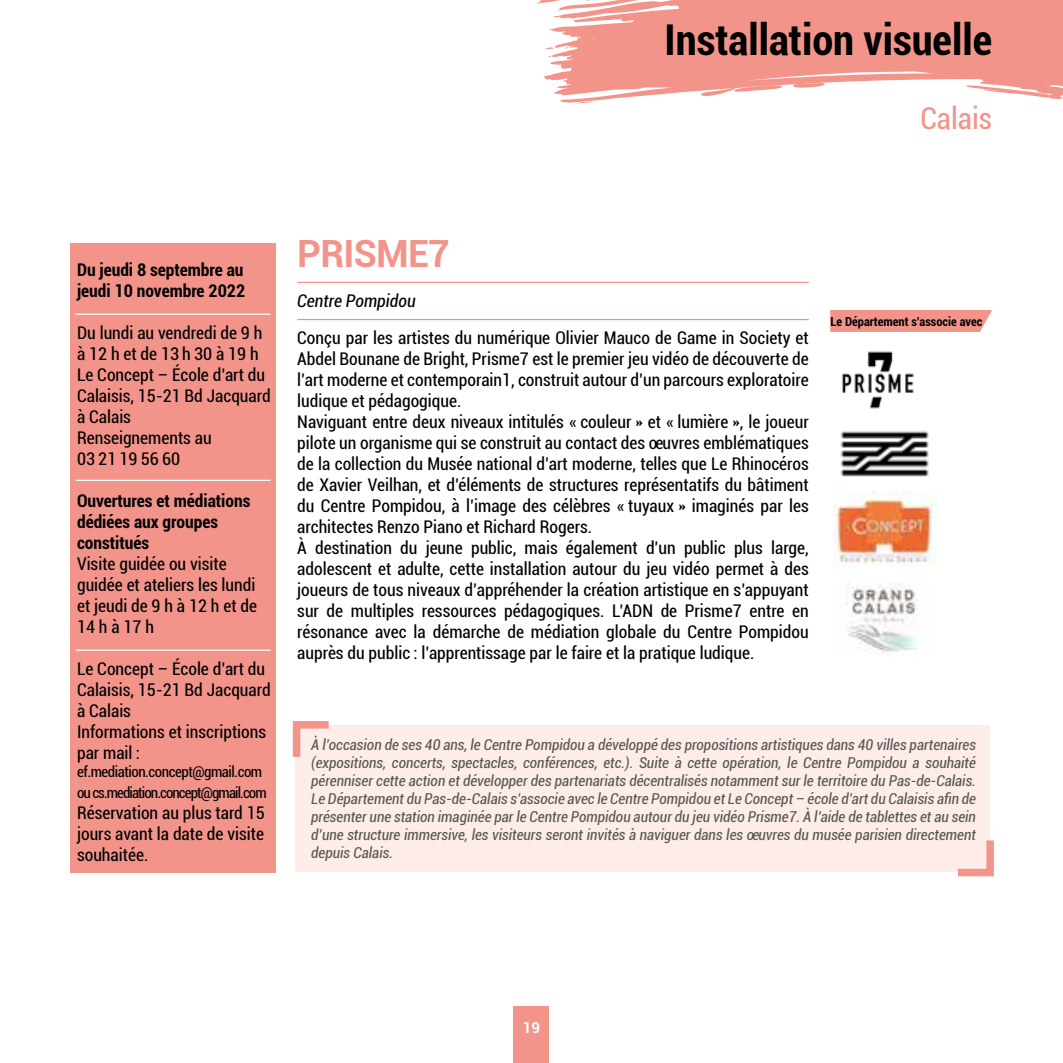
<style>
.page{position:relative;width:1063px;height:1063px;background:#fff}
.page>*{position:absolute;margin:0;border:0;box-sizing:border-box;transform-origin:0 0}
.t1{font:700 condensed 42.5px "Roboto";color:#000}
.t2{font:700 37.5px "Roboto";letter-spacing:-.02em;color:#f2948a}
.t3{font:condensed 30px "Roboto";color:#f2948a}
.t4{font:condensed 17.5px/21px "Roboto";color:#000}
.t5{font:700 condensed 17.5px/21px "Roboto";color:#000}
.t6{font:italic condensed 17.5px "Roboto";color:#000}
.t7{font:italic condensed 15px/18px "Roboto";color:#575756;text-align:justify}
.t8{font:condensed 15px/21px "Roboto";letter-spacing:-.06em;color:#000}
.t9{font:700 15px "Roboto";color:#fff}
.t10{font:700 condensed 12.5px "Roboto";color:#000}
</style>
<div class="page">
<div style="left:71px;top:243px;width:205px;height:629px;background:#f2948a"></div>
<hr style="left:75px;top:314px;width:195px;height:1px;background:#fff">
<svg style="left:537px;top:0;width:526px;height:103px;fill:#f2948a"></svg>
<hr style="left:297px;top:282px;width:512px;height:1px;background:#f2948a">
<div style="left:514px;top:1006px;width:35px;height:57px;background:#f2948a"></div>
<img style="left:842px;top:351px;width:72px;height:58px">
<hr style="left:76px;top:480px;width:195px;height:1px;background:#fff">
<hr style="left:76px;top:650px;width:195px;height:1px;background:#fff">
<div style="left:830px;top:310px;width:162px;height:22px;background:#f2948a"></div>
<hr style="left:297px;top:319px;width:512px;height:1px;background:#f2948a">
<img style="left:834px;top:431px;width:104px;height:135px">
<img style="left:845px;top:584px;width:73px;height:70px">
<div style="left:296px;top:725px;width:694px;height:147px;background:#fdece8"></div>
<svg style="left:292px;top:721px;width:37px;height:43px"></svg>
<svg style="left:958px;top:840px;width:36px;height:37px"></svg>
<h1 class="t1" style="left:665px;top:10px;width:329px">Installation visuelle</h1>
<h3 class="t3" style="left:920px;top:97px;width:73px">Calais</h3>
<p class="t5" style="left:77px;top:258px;width:170px">Du jeudi 8 septembre au jeudi 10 novembre 2022</p>
<p class="t4" style="left:77px;top:321px;width:195px">Du lundi au vendredi de 9 h à 12 h et de 13 h 30 à 19 h<br>Le Concept – École d’art du<br>Calaisis, 15-21 Bd Jacquard à Calais<br>Renseignements au<br>03 21 19 56 60</p>
<p class="t5" style="left:77px;top:489px;width:175px">Ouvertures et médiations dédiées aux groupes constitués</p>
<p class="t4" style="left:77px;top:552px;width:182px">Visite guidée ou visite guidée et ateliers les lundi et jeudi de 9 h à 12 h et de<br>14h à 17 h</p>
<p class="t4" style="left:77px;top:657px;width:195px">Le Concept – École d’art du<br>Calaisis, 15-21 Bd Jacquard à Calais<br>Informations et inscriptions par mail :</p>
<p class="t8" style="left:77px;top:760px;width:191px">ef.mediation.concept@gmail.com ou cs.mediation.concept@gmail.com</p>
<p class="t4" style="left:77px;top:801px;width:189px;text-align:justify">Réservation au plus tard 15 jours avant la date de visite souhaitée.</p>
<h2 class="t2" style="left:297px;top:227px;width:154px">PRISME7</h2>
<p class="t6" style="left:297px;top:289px;width:120px">Centre Pompidou</p>
<p class="t4" style="left:297px;top:327px;width:513px">Conçu par les artistes du numérique Olivier Mauco de Game in Society et Abdel Bounane de Bright, Prisme7 est le premier jeu vidéo de découverte de l’art moderne et contemporain1, construit autour d’un parcours exploratoire ludique et pédagogique.<br>Naviguant entre deux niveaux intitulés « couleur » et « lumière », le joueur pilote un organisme qui se construit au contact des œuvres emblématiques de la collection du Musée national d’art moderne, telles que Le Rhinocéros de Xavier Veilhan, et d’éléments de structures représentatifs du bâtiment du Centre Pompidou, à l’image des célèbres « tuyaux » imaginés par les architectes Renzo Piano et Richard Rogers.<br>À destination du jeune public, mais également d’un public plus large, adolescent et adulte, cette installation autour du jeu vidéo permet à des joueurs de tous niveaux d’appréhender la création artistique en s’appuyant sur de multiples ressources pédagogiques. L’ADN de Prisme7 entre en résonance avec la démarche de médiation globale du Centre Pompidou auprès du public : l’apprentissage par le faire et la pratique ludique.</p>
<p class="t10" style="left:831px;top:312px;width:153px">Le Département s’associe avec</p>
<p class="t7" style="left:311px;top:735px;width:666px">À l’occasion de ses 40 ans, le Centre Pompidou a développé des propositions artistiques dans 40 villes partenaires (expositions, concerts, spectacles, conférences, etc.). Suite à cette opération, le Centre Pompidou a souhaité pérenniser cette action et développer des partenariats décentralisés notamment sur le territoire du Pas-de-Calais.<br>Le Département du Pas-de-Calais s’associe avec le Centre Pompidou et Le Concept – école d’art du Calaisis afin de présenter une station imaginée par le Centre Pompidou autour du jeu vidéo Prisme7. À l’aide de tablettes et au sein d’une structure immersive, les visiteurs seront invités à naviguer dans les œuvres du musée parisien directement depuis Calais.</p>
<p class="t9" style="left:523px;top:1017px;width:19px">19</p>
</div>
